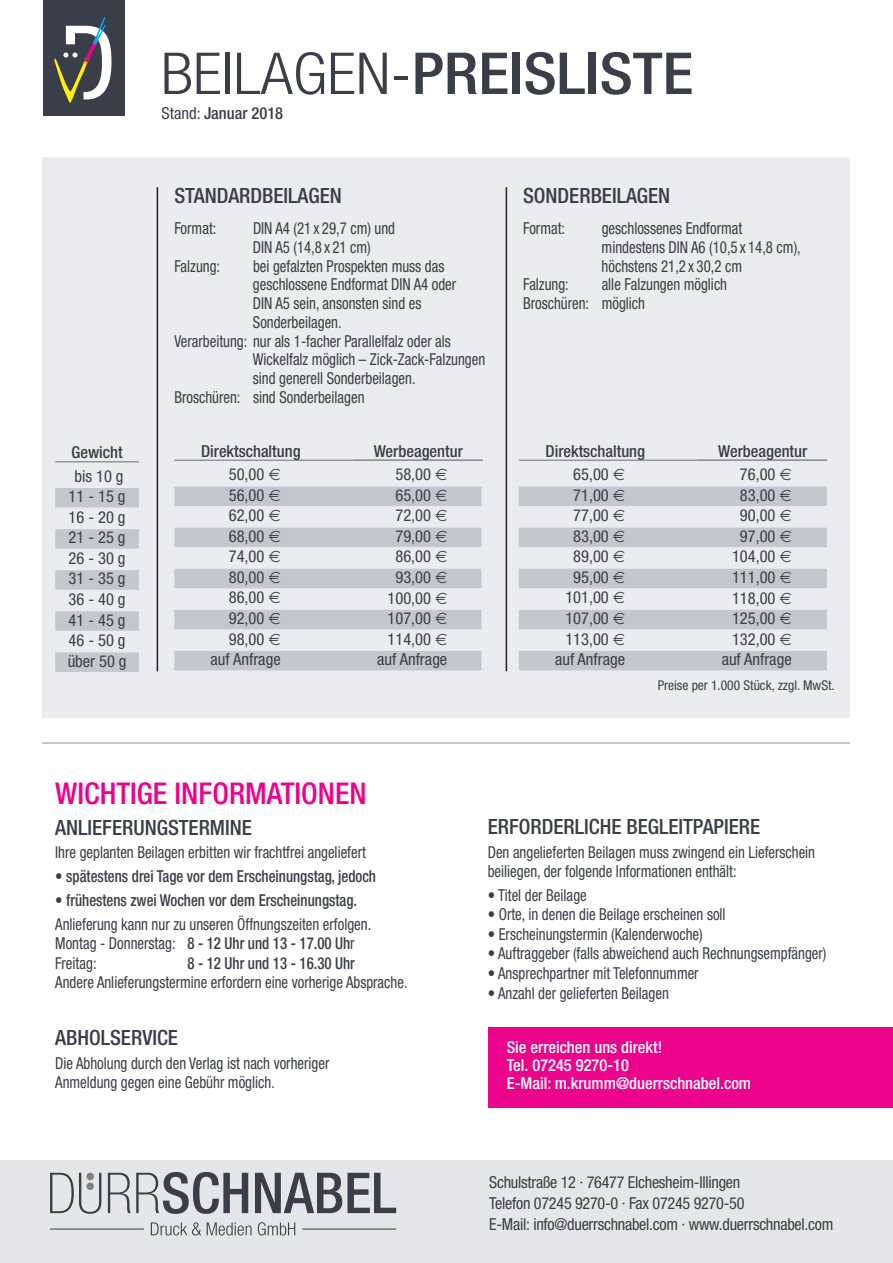
<style>
.page{position:relative;width:893px;height:1263px;background:#fff}
.page>*{position:absolute;margin:0;border:0;box-sizing:border-box;transform-origin:0 0}
.t1{font:500 condensed 57.75px "Helvetica Neue";color:#393e49;scale:1.11 1}
.t2{font:500 condensed 30px "Helvetica Neue";color:#ed028c}
.t3{font:500 condensed 21px "Helvetica Neue";color:#393e49}
.t4{font:condensed 16.5px/18.8px "Helvetica Neue";color:#393e49;scale:.9 1}
.t5{font:condensed 16.5px/20.5px "Helvetica Neue";color:#393e49;text-align:center}
.t6{font:500 condensed 16.5px "Helvetica Neue";color:#393e49;scale:.9 1}
.t7{font:500 condensed 16.5px "Helvetica Neue";color:#393e49}
.t8{font:500 condensed 16.5px/18px "Helvetica Neue";color:#fff}
.t9{font:condensed 13.5px "Helvetica Neue";color:#393e49}
.s1{font-weight:300}
.s2{font-weight:400}
.s3{font-weight:500}
.s4{font-size:15.75px}
</style>
<div class="page">
<div style="left:43px;top:157px;width:807px;height:561px;background:#ebecef"></div>
<hr style="left:43px;top:742px;width:807px;height:2px;background:#c3c8cf">
<hr style="left:55px;top:461px;width:84px;height:1px;background:#939598">
<div style="left:55px;top:488px;width:84px;height:19px;background:#c3c8cf"></div>
<div style="left:55px;top:529px;width:84px;height:20px;background:#c3c8cf"></div>
<div style="left:55px;top:570px;width:84px;height:20px;background:#c3c8cf"></div>
<div style="left:55px;top:611px;width:84px;height:20px;background:#c3c8cf"></div>
<div style="left:55px;top:652px;width:84px;height:20px;background:#c3c8cf"></div>
<hr style="left:157px;top:187px;width:1px;height:484px;background:#231f20">
<hr style="left:506px;top:187px;width:1px;height:484px;background:#231f20">
<hr style="left:519px;top:459px;width:308px;height:2px;background:#939598">
<div style="left:519px;top:486px;width:308px;height:20px;background:#c3c8cf"></div>
<div style="left:519px;top:528px;width:308px;height:19px;background:#c3c8cf"></div>
<div style="left:519px;top:569px;width:308px;height:19px;background:#c3c8cf"></div>
<div style="left:519px;top:610px;width:308px;height:19px;background:#c3c8cf"></div>
<div style="left:519px;top:651px;width:308px;height:19px;background:#c3c8cf"></div>
<hr style="left:174px;top:459px;width:307px;height:2px;background:#939598">
<div style="left:174px;top:486px;width:307px;height:20px;background:#c3c8cf"></div>
<div style="left:174px;top:528px;width:307px;height:19px;background:#c3c8cf"></div>
<div style="left:174px;top:569px;width:307px;height:19px;background:#c3c8cf"></div>
<div style="left:174px;top:610px;width:307px;height:19px;background:#c3c8cf"></div>
<div style="left:174px;top:651px;width:307px;height:19px;background:#c3c8cf"></div>
<hr style="left:354px;top:459px;width:129px;height:2px;background:#939598">
<div style="left:488px;top:1027px;width:405px;height:80px;background:#ed028c"></div>
<div style="left:43px;top:0;width:82px;height:116px;background:#393e49"></div>
<svg style="left:54px;top:17px;width:57px;height:86px"></svg>
<div style="left:0;top:1160px;width:893px;height:103px;background:#e5e6ea"></div>
<svg style="left:50px;top:1172px;width:346px;height:42px"></svg>
<hr style="left:50px;top:1228px;width:94px;height:1px;background:#393e49">
<svg style="left:151px;top:1222px;width:144px;height:13px"></svg>
<hr style="left:302px;top:1228px;width:94px;height:1px;background:#393e49">
<h1 class="t1" style="left:161px;top:53px;width:481px"><span class="s1">BEILAGEN-</span>PREISLISTE</h1>
<p class="t7" style="left:162px;top:107px;width:123px"><span class="s2">Stand:</span> Januar 2018</p>
<p class="t7" style="left:72px;top:446px;width:53px">Gewicht</p>
<p class="t5" style="left:68px;top:467px;width:60px">bis 10 g<br>11 - 15 g<br>16 - 20 g<br>21 - 25 g<br>26 - 30 g<br>31 - 35 g<br>36 - 40 g<br>41 - 45 g<br>46 - 50 g über 50 g</p>
<p class="t3" style="left:174px;top:188px;width:169px">STANDARDBEILAGEN</p>
<p class="t4" style="left:174px;top:220px;width:48px">Format:</p>
<p class="t4" style="left:253px;top:220px;width:160px">DIN A4 (21 x 29,7 cm) und<br>DIN A5 (14,8 x 21 cm)</p>
<p class="t4" style="left:174px;top:258px;width:52px">Falzung:</p>
<p class="t4" style="left:253px;top:258px;width:214px">bei gefalzten Prospekten muss das</p>
<p class="t4" style="left:253px;top:276px;width:227px">geschlossene Endformat DIN A4 oder</p>
<p class="t4" style="left:253px;top:295px;width:189px">DIN A5 sein, ansonsten sind es</p>
<p class="t4" style="left:253px;top:314px;width:100px">Sonderbeilagen.</p>
<p class="t4" style="left:174px;top:333px;width:309px">Verarbeitung: nur als 1-facher Parallelfalz oder als</p>
<p class="t4" style="left:253px;top:351px;width:260px">Wickelfalz möglich – Zick-Zack-Falzungen</p>
<p class="t4" style="left:253px;top:370px;width:182px">sind generell Sonderbeilagen.</p>
<p class="t4" style="left:174px;top:389px;width:213px">Broschüren: sind Sonderbeilagen</p>
<p class="t7" style="left:201px;top:445px;width:101px">Direktschaltung</p>
<p class="t5" style="left:211px;top:465px;width:72px">50,00<br>56,00<br>62,00<br>68,00<br>74,00<br>80,00<br>86,00<br>92,00<br>98,00<br>auf Anfrage</p>
<p class="t7" style="left:374px;top:445px;width:91px">Werbeagentur</p>
<p class="t5" style="left:377px;top:465px;width:72px">58,00<br>65,00<br>72,00<br>79,00<br>86,00<br>93,00<br>100,00<br>107,00<br>114,00<br>auf Anfrage</p>
<h2 class="t2" style="left:55px;top:782px;width:313px">WICHTIGE INFORMATIONEN</h2>
<p class="t3" style="left:523px;top:188px;width:149px">SONDERBEILAGEN</p>
<p class="t4" style="left:523px;top:220px;width:48px">Format:</p>
<p class="t4" style="left:602px;top:220px;width:223px">geschlossenes Endformat mindestens DIN A6 (10,5 x 14,8 cm), höchstens 21,2 x 30,2 cm</p>
<p class="t4" style="left:523px;top:276px;width:52px">Falzung:</p>
<p class="t4" style="left:523px;top:276px;width:228px;text-indent:79px">alle Falzungen möglich<br>Broschüren: möglich</p>
<p class="t7" style="left:546px;top:445px;width:101px">Direktschaltung</p>
<p class="t5" style="left:555px;top:465px;width:72px">65,00<br>71,00<br>77,00<br>83,00<br>89,00<br>95,00<br>101,00<br>107,00<br>113,00<br>auf Anfrage</p>
<p class="t7" style="left:718px;top:445px;width:91px">Werbeagentur</p>
<p class="t5" style="left:722px;top:465px;width:72px">76,00<br>83,00<br>90,00<br>97,00<br>104,00<br>111,00<br>118,00<br>125,00<br>132,00<br>auf Anfrage</p>
<p class="t9" style="left:658px;top:681px;width:179px">Preise per 1.000 Stück, zzgl. MwSt.</p>
<p class="t3" style="left:55px;top:819px;width:198px">ANLIEFERUNGSTERMINE</p>
<p class="t4" style="left:55px;top:844px;width:347px">Ihre geplanten Beilagen erbitten wir frachtfrei angeliefert</p>
<p class="t6" style="left:55px;top:870px;width:358px">• spätestens drei Tage vor dem Erscheinungstag, jedoch</p>
<p class="t6" style="left:55px;top:894px;width:337px">• frühestens zwei Wochen vor dem Erscheinungstag.</p>
<p class="t4" style="left:55px;top:915px;width:353px;line-height:19.5px">Anlieferung kann nur zu unseren Öffnungszeiten erfolgen.<br>Montag - Donnerstag: <span class="s3">8 - 12 Uhr und 13 - 17.00 Uh</span>r<br>Freitag:</p>
<p class="t6" style="left:187px;top:957px;width:188px">8 - 12 Uhr und 13 - 16.30 Uhr</p>
<p class="t4" style="left:55px;top:974px;width:393px">Andere Anlieferungstermine erfordern eine vorherige Absprache.</p>
<p class="t3" style="left:55px;top:1030px;width:124px">ABHOLSERVICE</p>
<p class="t4" style="left:55px;top:1054px;width:306px;line-height:19.5px">Die Abholung durch den Verlag ist nach vorheriger<br>Anmeldung gegen eine Gebühr möglich<span class="s4">.</span></p>
<p class="t3" style="left:488px;top:819px;width:274px">ERFORDERLICHE BEGLEITPAPIERE</p>
<p class="t4" style="left:488px;top:843px;width:365px;line-height:19.5px">Den angelieferten Beilagen muss zwingend ein Lieferschein beiliegen, der folgende Informationen enthält:</p>
<p class="t4" style="left:488px;top:887px;width:111px">• Titel der Beilage</p>
<p class="t4" style="left:488px;top:907px;width:266px">• Orte, in denen die Beilage erscheinen soll</p>
<p class="t4" style="left:488px;top:926px;width:240px">• Erscheinungstermin (Kalenderwoche)</p>
<p class="t4" style="left:488px;top:946px;width:378px">• Auftraggeber (falls abweichend auch Rechnungsempfänger)</p>
<p class="t4" style="left:488px;top:965px;width:236px">• Ansprechpartner mit Telefonnummer</p>
<p class="t4" style="left:488px;top:985px;width:203px">• Anzahl der gelieferten Beilagen</p>
<p class="t8" style="left:507px;top:1039px;width:246px">Sie erreichen uns direkt!<br>Tel. 07245 9270-10<br>E-Mail: m.krumm@duerrschnabel.com</p>
<p class="t5" style="left:489px;top:1173px;width:346px;line-height:21px;text-align:left">Schulstraße 12 · 76477 Elchesheim-Illingen<br>Telefon 07245 9270-0 · Fax 07245 9270-50<br>E-Mail: info@duerrschnabel.com · www.duerrschnabel.com</p>
</div>
